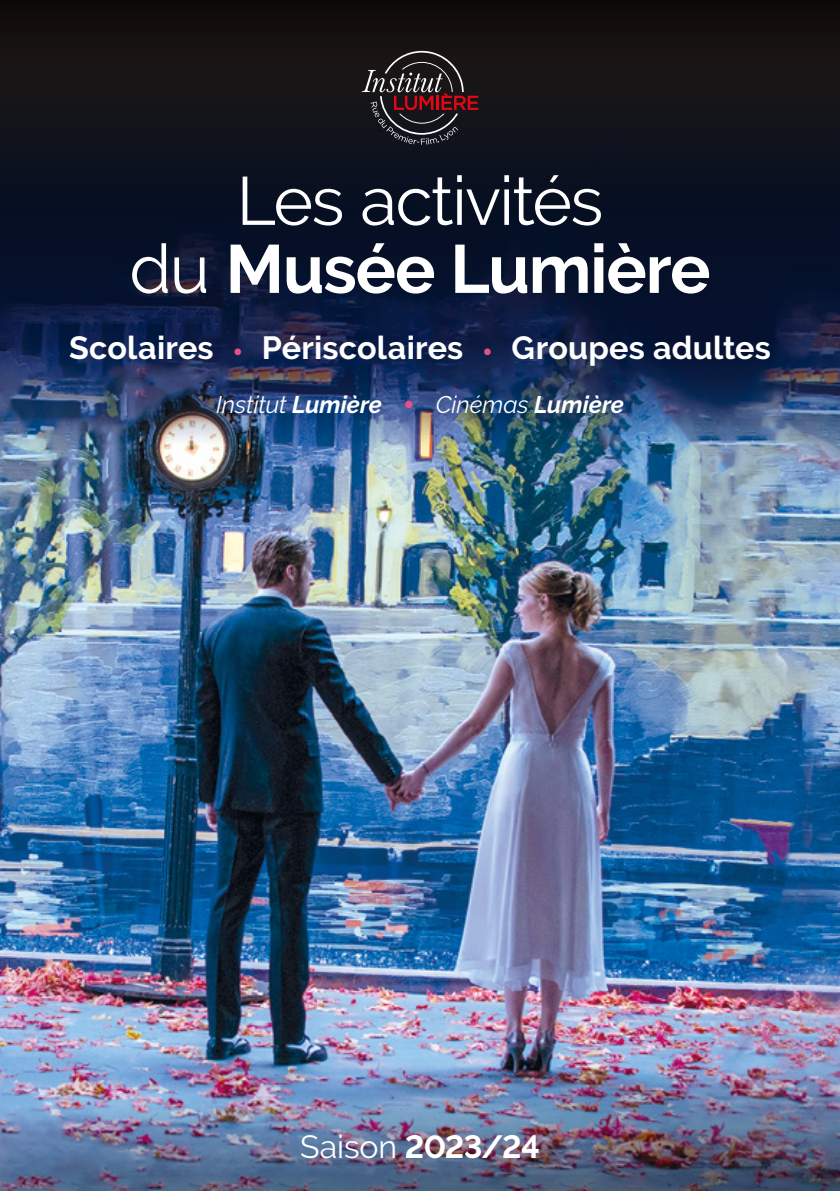
<style>
.page{position:relative;width:840px;height:1191px;background:#fff}
.page>*{position:absolute;margin:0;border:0;box-sizing:border-box;transform-origin:0 0}
.t1{font:68px/68px "Raleway";letter-spacing:-.025em;color:#fff;text-align:center}
.t2{font:700 32px "Raleway";letter-spacing:.005em;color:#fff}
.t3{font:italic 24px "Raleway";letter-spacing:-.005em;color:#fff}
.s1{font-weight:700}
.s2{color:#e35189}
.s3{font-weight:700;font-style:normal;font-size:36px;color:#e35189}
.s4{font-weight:400}
</style>
<div class="page">
<img style="left:0;top:448px;width:839px;height:599px">
<svg style="left:0;top:0;width:839px;height:448px;background:#151e33"></svg>
<img style="left:0;top:1047px;width:839px;height:144px">
<svg style="left:361px;top:51px;width:117px;height:94px;background:#36292d"></svg>
<h1 class="t1" style="left:129px;top:167px;width:582px">Les activités<br>du <span class="s1">Musée Lumière</span></h1>
<p class="t2" style="left:69px;top:329px;width:703px">Scolaires <span class="s2">•</span> Périscolaires <span class="s2">•</span> Groupes adultes</p>
<p class="t3" style="left:216px;top:390px;width:409px">Institut <span class="s1">Lumière</span> <span class="s3">•</span> Cinémas <span class="s1">Lumière</span></p>
<p class="t2" style="left:300px;top:1128px;width:241px"><span class="s4">Saison</span> 2023/24</p>
</div>
